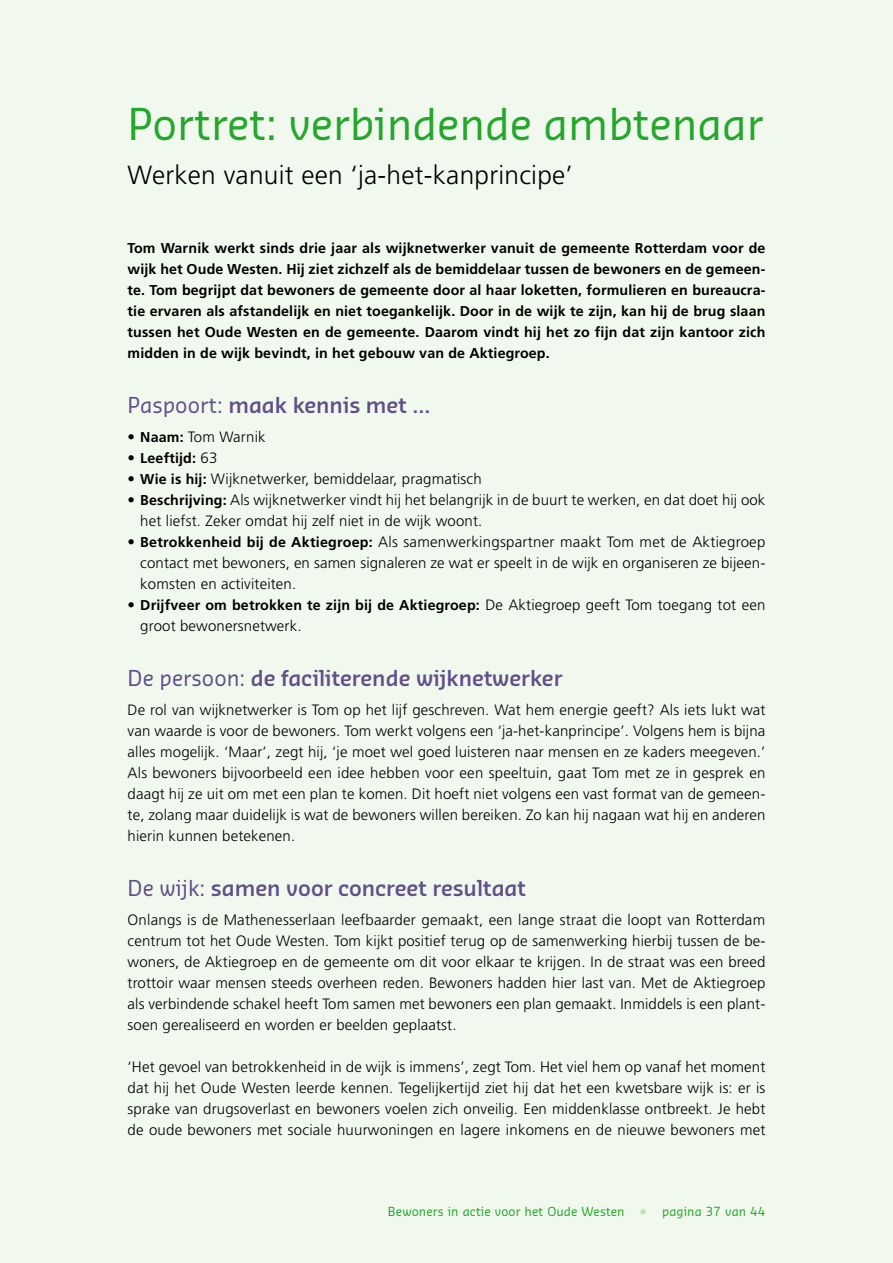
<style>
.page{position:relative;width:893px;height:1263px;background:#f1f9ee}
.page>*{position:absolute;margin:0;border:0;box-sizing:border-box;transform-origin:0 0}
.t1{font:42px "Sansa Pro";color:#25a62d}
.t2{font:300 26.25px "Frutiger LT Pro";letter-spacing:.01em;color:#000}
.t3{font:600 21px "Sansa Pro";color:#605087}
.t4{font:300 15px/21px "Frutiger LT Pro";letter-spacing:.01em;color:#000;text-align:justify}
.t5{font:700 14.25px/21px "Frutiger LT Pro";letter-spacing:.01em;color:#000;text-align:justify}
.t6{font:12px "Sansa Pro";letter-spacing:.01em;color:#25a62d}
.s1{font-weight:400}
.s2{font-weight:700;font-size:14.25px}
.s3{font-weight:300;font-size:15px}
.s4{font-size:15px;color:#b2d6a0}
</style>
<div class="page">
<h1 class="t1" style="left:128px;top:96px;width:637px">Portret: verbindende ambtenaar</h1>
<h2 class="t2" style="left:128px;top:160px;width:447px">Werken vanuit een ‘ja-het-kanprincipe’</h2>
<p class="t5" style="left:128px;top:237px;width:639px">Tom Warnik werkt sinds drie jaar als wijknetwerker vanuit de gemeente Rotterdam voor de wijk het Oude Westen. Hij ziet zichzelf als de bemiddelaar tussen de bewoners en de gemeen&shy;te. Tom begrijpt dat bewoners de gemeente door al haar loketten, formulieren en bureaucra&shy;tie ervaren als afstandelijk en niet toegankelijk. Door in de wijk te zijn, kan hij de brug slaan tussen het Oude Westen en de gemeente. Daarom vindt hij het zo fijn dat zijn kantoor zich midden in de wijk bevindt, in het gebouw van de Aktiegroep.</p>
<h3 class="t3" style="left:128px;top:391px;width:305px"><span class="s1">Paspoort:</span> maak kennis met ...</h3>
<p class="t4" style="left:128px;top:426px;width:140px">• <span class="s2">Naam:</span> Tom Warnik</p>
<p class="t5" style="left:128px;top:447px;width:91px"><span class="s3">•</span> Leeftijd: <span class="s3">63</span></p>
<p class="t4" style="left:128px;top:468px;width:356px">• <span class="s2">Wie is hij:</span> Wijknetwerker, bemiddelaar, pragmatisch</p>
<p class="t4" style="left:140px;top:489px;width:627px;text-indent:-13px">• <span class="s2">Beschrijving:</span> Als wijknetwerker vindt hij het belangrijk in de buurt te werken, en dat doet hij ook het liefst. Zeker omdat hij zelf niet in de wijk woont.</p>
<p class="t4" style="left:140px;top:531px;width:627px;text-indent:-13px">• <span class="s2">Betrokkenheid bij de Aktiegroep:</span> Als samenwerkingspartner maakt Tom met de Aktiegroep contact met bewoners, en samen signaleren ze wat er speelt in de wijk en organiseren ze bijeen&shy;komsten en activiteiten.</p>
<p class="t5" style="left:128px;top:594px;width:639px"><span class="s3">•</span> Drijfveer om betrokken te zijn bij de Aktiegroep: <span class="s3">De Aktiegroep geeft Tom toegang tot een</span></p>
<p class="t4" style="left:140px;top:615px;width:163px">groot bewonersnetwerk.</p>
<h3 class="t3" style="left:128px;top:664px;width:436px"><span class="s1">De persoon:</span> de faciliterende wijknetwerker</h3>
<p class="t4" style="left:128px;top:699px;width:639px">De rol van wijknetwerker is Tom op het lijf geschreven. Wat hem energie geeft? Als iets lukt wat van waarde is voor de bewoners. Tom werkt volgens een ‘ja-het-kanprincipe’. Volgens hem is bijna alles mogelijk. ‘Maar’, zegt hij, ‘je moet wel goed luisteren naar mensen en ze kaders meegeven.’ Als bewoners bijvoorbeeld een idee hebben voor een speeltuin, gaat Tom met ze in gesprek en daagt hij ze uit om met een plan te komen. Dit hoeft niet volgens een vast format van de gemeen&shy;te, zolang maar duidelijk is wat de bewoners willen bereiken. Zo kan hij nagaan wat hij en anderen hierin kunnen betekenen.</p>
<h3 class="t3" style="left:128px;top:874px;width:400px"><span class="s1">De wijk:</span> samen voor concreet resultaat</h3>
<p class="t4" style="left:128px;top:909px;width:639px">Onlangs is de Mathenesserlaan leefbaarder gemaakt, een lange straat die loopt van Rotterdam centrum tot het Oude Westen. Tom kijkt positief terug op de samenwerking hierbij tussen de be&shy;woners, de Aktiegroep en de gemeente om dit voor elkaar te krijgen. In de straat was een breed trottoir waar mensen steeds overheen reden. Bewoners hadden hier last van. Met de Aktiegroep als verbindende schakel heeft Tom samen met bewoners een plan gemaakt. Inmiddels is een plant&shy;soen gerealiseerd en worden er beelden geplaatst.</p>
<p class="t4" style="left:128px;top:1056px;width:639px">‘Het gevoel van betrokkenheid in de wijk is immens’, zegt Tom. Het viel hem op vanaf het moment dat hij het Oude Westen leerde kennen. Tegelijkertijd ziet hij dat het een kwetsbare wijk is: er is sprake van drugsoverlast en bewoners voelen zich onveilig. Een middenklasse ontbreekt. Je hebt de oude bewoners met sociale huurwoningen en lagere inkomens en de nieuwe bewoners met</p>
<p class="t6" style="left:388px;top:1203px;width:379px">Bewoners in actie voor het Oude Westen <span class="s4">*</span> pagina 37 van 44</p>
</div>
